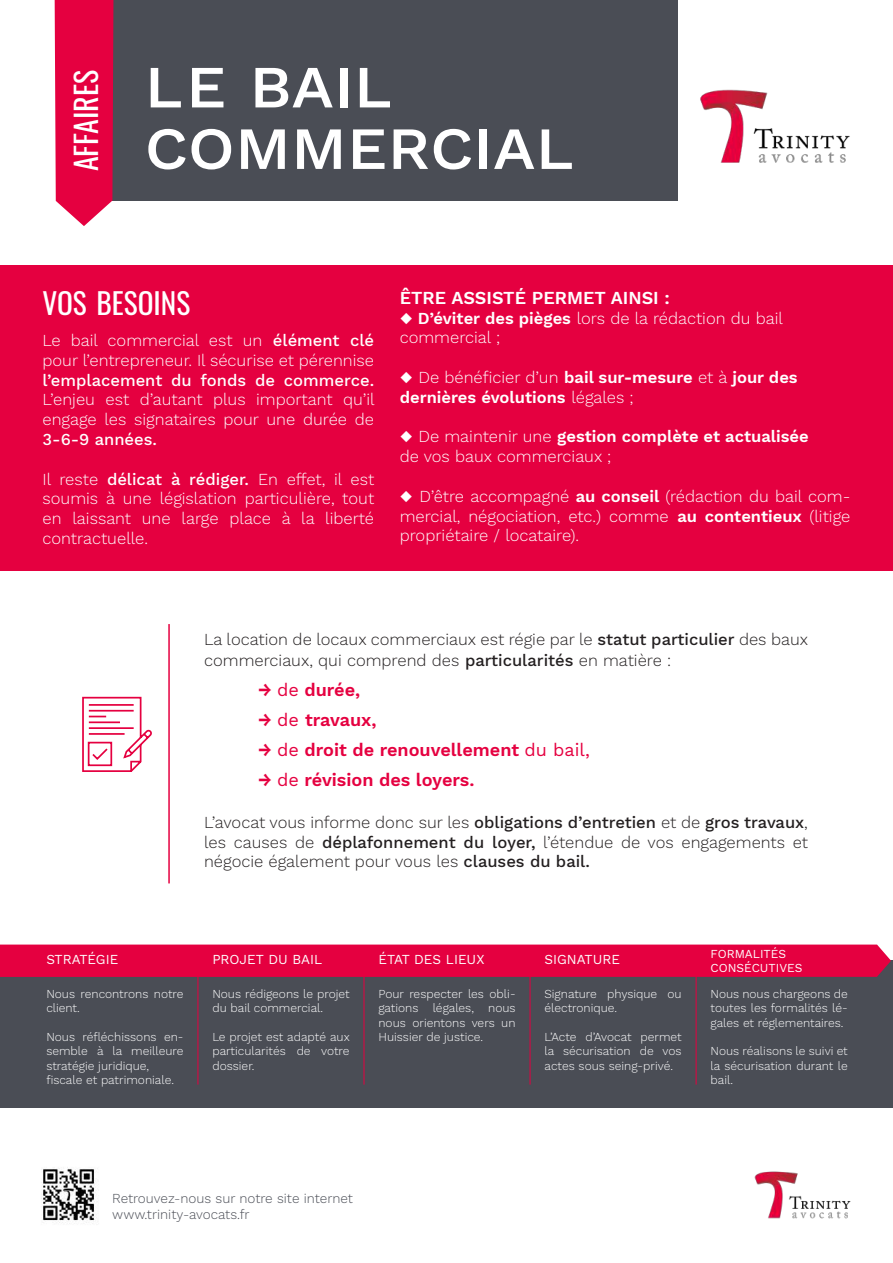
<style>
.page{position:relative;width:893px;height:1263px;background:#fff}
.page>*{position:absolute;margin:0;border:0;box-sizing:border-box;transform-origin:0 0}
.t1{font:500 70.5px/61.5px "Work Sans";color:#fff}
.t2{font:30px "Oswald";color:#fff}
.t3{font:29.4px "Oswald";color:#fff}
.t4{font:600 18px "Work Sans";color:#e50040}
.t5{font:600 18px "Work Sans";color:#fff}
.t6{font:300 16.5px/19.8px "Work Sans";color:#fff}
.t7{font:300 16.5px/19.8px "Work Sans";color:#231f20}
.t8{font:600 16.5px/19.8px "Work Sans";color:#fff}
.t9{font:500 16.5px "Work Sans";color:#fff}
.t10{font:300 13.5px/16.2px "Work Sans";color:#4a4d55}
.t11{font:13.5px "Work Sans";color:#fff}
.t12{font:300 12px/14.4px "Work Sans";color:#fff;text-align:justify}
.t13{font:12px/14.4px "Work Sans";color:#fff}
.s1{font-weight:500}
.s2{font-weight:600}
.s3{font-weight:300}
.s4{font-weight:400}
</style>
<div class="page">
<div style="left:0;top:961px;width:893px;height:147px;background:#4a4d55"></div>
<div style="left:0;top:944px;width:891px;height:33px;background:#e50040"></div>
<div style="left:83px;top:0;width:594px;height:201px;background:#4a4d55"></div>
<div style="left:0;top:266px;width:893px;height:305px;background:#e50040"></div>
<svg style="left:55px;top:0;width:58px;height:226px;background:#e60f4b"></svg>
<hr style="left:168px;top:624px;width:2px;height:259px;background:#e50040">
<svg style="left:82px;top:696px;width:70px;height:76px"></svg>
<hr style="left:198px;top:976px;width:1px;height:108px;background:#e50040">
<hr style="left:364px;top:976px;width:1px;height:108px;background:#e50040">
<hr style="left:530px;top:976px;width:1px;height:108px;background:#e50040">
<hr style="left:696px;top:976px;width:1px;height:108px;background:#e50040">
<img style="left:677px;top:81px;width:173px;height:85px">
<img style="left:754px;top:1171px;width:97px;height:48px">
<img style="left:41px;top:1167px;width:57px;height:57px">
<h2 class="t2" style="left:59px;top:171px;width:103px;rotate:-90deg">AFFAIRES</h2>
<h1 class="t1" style="left:145px;top:56px;width:434px">le bail commercial</h1>
<h3 class="t3" style="left:43px;top:277px;width:149px">VOS BESOINS</h3>
<p class="t6" style="left:43px;top:331px;width:333px">Le bail commercial est un <span class="s1">élément clé </span>pour l’entrepreneur. Il sécurise et pérennise</p>
<p class="t9" style="left:43px;top:370px;width:333px">l’emplacement du fonds de commerce.</p>
<p class="t6" style="left:43px;top:391px;width:334px">L’enjeu est d’autant plus important qu’il engage les signataires pour une durée de</p>
<p class="t9" style="left:43px;top:430px;width:116px">3-6-9 années.</p>
<p class="t6" style="left:43px;top:470px;width:333px;text-align:justify">Il reste <span class="s1">délicat à rédiger.</span> En effet, il est soumis à une législation particulière, tout en laissant une large place à la liberté contractuelle.</p>
<p class="t5" style="left:400px;top:287px;width:272px">ÊTRE ASSISTÉ PERMET AINSI :</p>
<p class="t6" style="left:400px;top:309px;width:385px"><span class="s2">◆ D’éviter des pièges</span> lors de la rédaction du bail commercial ;</p>
<p class="t8" style="left:400px;top:368px;width:399px">◆ <span class="s3">De bénéficier d’un</span> bail sur-mesure <span class="s3">et à</span> jour des dernières évolutions <span class="s3">légales ;</span></p>
<p class="t6" style="left:400px;top:428px;width:410px"><span class="s2">◆</span> De maintenir une <span class="s2">gestion complète et actualisée </span>de vos baux commerciaux ;</p>
<p class="t6" style="left:400px;top:487px;width:452px;text-align:justify"><span class="s4">◆</span> D’être accompagné <span class="s2">au conseil</span> (rédaction du bail com&shy;mercial, négociation, etc.) comme <span class="s2">au contentieux</span> (litige propriétaire / locataire).</p>
<p class="t7" style="left:204px;top:629px;width:606px;line-height:21.6px">La location de locaux commerciaux est régie par le <span class="s1">statut particulier</span> des baux commerciaux, qui comprend des <span class="s1">particularités</span> en matière :</p>
<p class="t4" style="left:258px;top:680px;width:104px">→ <span class="s4">de</span> durée,</p>
<p class="t4" style="left:258px;top:710px;width:120px">→ <span class="s4">de</span> travaux,</p>
<p class="t4" style="left:258px;top:740px;width:333px">→ <span class="s4">de</span> droit de renouvellement <span class="s4">du bail,</span></p>
<p class="t4" style="left:258px;top:770px;width:218px">→ <span class="s4">de</span> révision des loyers.</p>
<p class="t7" style="left:204px;top:813px;width:605px;text-align:justify">L’avocat vous informe donc sur les <span class="s1">obligations d’entretien</span> et de <span class="s1">gros travaux</span>, les causes de <span class="s1">déplafonnement du loyer,</span> l’étendue de vos engagements et négocie également pour vous les <span class="s1">clauses du bail.</span></p>
<p class="t11" style="left:46px;top:951px;width:74px">STRATÉGIE</p>
<p class="t11" style="left:212px;top:951px;width:111px">PROJET DU BAIL</p>
<p class="t11" style="left:378px;top:951px;width:108px">ÉTAT DES LIEUX</p>
<p class="t11" style="left:544px;top:951px;width:77px">SIGNATURE</p>
<p class="t13" style="left:711px;top:947px;width:93px">FORMALITÉS<br>CONSÉCUTIVES</p>
<p class="t12" style="left:212px;top:987px;width:139px">Nous rédigeons le projet du bail commercial.</p>
<p class="t12" style="left:212px;top:1030px;width:139px">Le projet est adapté aux particularités de votre dossier.</p>
<p class="t12" style="left:378px;top:987px;width:139px">Pour respecter les obli&shy;gations légales, nous nous orientons vers un Huissier de justice.</p>
<p class="t12" style="left:544px;top:987px;width:139px">Signature physique ou électronique.</p>
<p class="t12" style="left:711px;top:987px;width:139px">Nous nous chargeons de toutes les formalités lé&shy;gales et réglementaires.</p>
<p class="t12" style="left:711px;top:1044px;width:139px">Nous réalisons le suivi et la sécurisation durant le bail.</p>
<p class="t12" style="left:46px;top:987px;width:139px">Nous rencontrons notre client.</p>
<p class="t12" style="left:46px;top:1030px;width:139px;text-align:left">Nous réfléchissons en&shy;semble à la meilleure stratégie juridique, fiscale et patrimoniale.</p>
<p class="t12" style="left:544px;top:1030px;width:139px">L’Acte d’Avocat permet la sécurisation de vos actes sous seing-privé.</p>
<p class="t10" style="left:112px;top:1190px;width:242px">Retrouvez-nous sur notre site internet www.trinity-avocats.fr</p>
</div>
